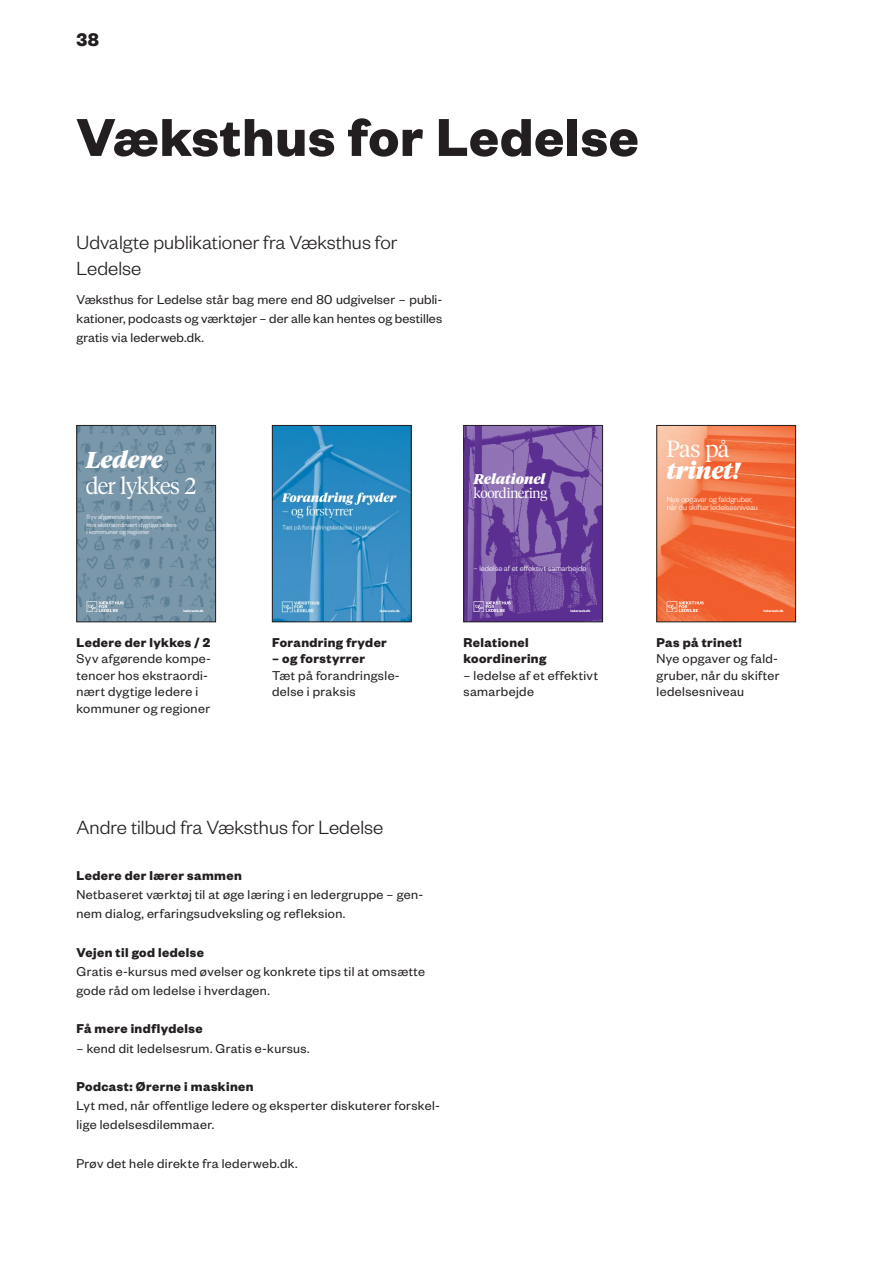
<style>
.page{position:relative;width:893px;height:1263px;background:#fff}
.page>*{position:absolute;margin:0;border:0;box-sizing:border-box;transform-origin:0 0}
.t1{font:700 58.5px "Founders Grotesk";letter-spacing:.02em;color:#231f20}
.t2{font:italic 900 23.4px "Tiempos Headline";letter-spacing:-.01em;color:#fff}
.t3{font:300 23.4px "Tiempos Headline";color:#fff}
.t4{font:300 22.8px "Tiempos Headline";letter-spacing:-.035em;color:#fff}
.t5{font:italic 900 22.8px "Tiempos Headline";letter-spacing:-.01em;color:#fff}
.t6{font:300 21px/25.5px "Founders Grotesk";color:#231f20}
.t7{font:700 20.1px "Founders Grotesk";color:#231f20}
.t8{font:14.1px/16.5px "Founders Grotesk";letter-spacing:.025em;color:#231f20}
.t9{font:700 14.1px/16.5px "Founders Grotesk";letter-spacing:.03em;color:#231f20}
.t10{font:300 13.95px "Tiempos Headline";letter-spacing:-.025em;color:#fff}
.t11{font:italic 900 13.95px "Tiempos Headline";letter-spacing:-.01em;color:#fff}
.t12{font:300 8.4px/7.9px "Founders Grotesk";letter-spacing:-.005em;color:#fff}
.t13{font:300 6.9px/7.4px "Founders Grotesk";color:#fff}
.t14{font:700 3.75px "Founders Grotesk";color:#fff}
</style>
<div class="page">
<svg style="left:465px;top:427px;width:136px;height:193px;background:#744fa2"></svg>
<svg style="left:474px;top:601px;width:37px;height:11px"></svg>
<div style="left:463px;top:425px;width:140px;height:197px;border:1px solid #231f20"></div>
<img style="left:659px;top:427px;width:135px;height:193px">
<svg style="left:667px;top:601px;width:37px;height:11px"></svg>
<div style="left:657px;top:425px;width:139px;height:197px;border:1px solid #231f20"></div>
<img style="left:274px;top:427px;width:135px;height:193px">
<div style="left:272px;top:425px;width:139px;height:197px;border:1px solid #231f20"></div>
<svg style="left:79px;top:427px;width:135px;height:193px;background:#7694a6"></svg>
<svg style="left:79px;top:595px;width:48px;height:25px"></svg>
<div style="left:77px;top:425px;width:139px;height:197px;border:1px solid #231f20"></div>
<h3 class="t7" style="left:77px;top:27px;width:24px">38</h3>
<h1 class="t1" style="left:77px;top:100px;width:564px">Væksthus for Ledelse</h1>
<h3 class="t6" style="left:77px;top:229px;width:322px">Udvalgte publikationer fra Væksthus for<br>Ledelse</h3>
<p class="t8" style="left:77px;top:289px;width:367px;line-height:19.2px;text-align:justify">Væksthus for Ledelse står bag mere end 80 udgivelser – publi&shy;kationer, podcasts og værktøjer – der alle kan hentes og bestilles gratis via lederweb.dk.</p>
<h3 class="t5" style="left:86px;top:444px;width:78px">Ledere</h3>
<h3 class="t4" style="left:86px;top:470px;width:112px">der lykkes 2</h3>
<p class="t13" style="left:87px;top:513px;width:92px">Syv afgørende kompetencer<br>hos ekstraordinært dygtige ledere i kommuner og regioner</p>
<p class="t14" style="left:183px;top:608px;width:22px">lederweb.dk</p>
<p class="t9" style="left:77px;top:633px;width:135px">Ledere der lykkes / 2</p>
<p class="t8" style="left:77px;top:650px;width:136px">Syv afgørende kompe&shy;tencer hos ekstraordi&shy;nært dygtige ledere i kommuner og regioner</p>
<p class="t9" style="left:272px;top:633px;width:116px">Forandring fryder</p>
<p class="t9" style="left:272px;top:650px;width:94px">– og forstyrrer</p>
<p class="t8" style="left:272px;top:666px;width:129px">Tæt på forandringsle&shy;delse i praksis</p>
<p class="t11" style="left:474px;top:469px;width:73px">Relationel</p>
<p class="t10" style="left:474px;top:483px;width:75px">koordinering</p>
<p class="t12" style="left:474px;top:564px;width:114px">– ledelse af et effektivt samarbejde</p>
<p class="t14" style="left:570px;top:608px;width:22px">lederweb.dk</p>
<p class="t9" style="left:463px;top:633px;width:84px">Relationel koordinering</p>
<p class="t8" style="left:463px;top:666px;width:136px">– ledelse af et effektivt samarbejde</p>
<h2 class="t3" style="left:666px;top:432px;width:64px">Pas på</h2>
<h2 class="t2" style="left:666px;top:454px;width:75px">trinet!</h2>
<p class="t12" style="left:667px;top:495px;width:93px">Nye opgaver og faldgruber, når du skifter ledelsesniveau</p>
<p class="t14" style="left:763px;top:608px;width:22px">lederweb.dk</p>
<p class="t9" style="left:657px;top:633px;width:87px">Pas på trinet!</p>
<p class="t8" style="left:657px;top:650px;width:124px;text-align:justify">Nye opgaver og fald&shy;gruber, når du skifter ledelsesniveau</p>
<h3 class="t6" style="left:77px;top:813px;width:308px">Andre tilbud fra Væksthus for Ledelse</h3>
<p class="t9" style="left:77px;top:866px;width:167px">Ledere der lærer sammen</p>
<p class="t8" style="left:77px;top:884px;width:348px;line-height:19.2px">Netbaseret værktøj til at øge læring i en ledergruppe – gen&shy;nem dialog, erfaringsudveksling og refleksion.</p>
<p class="t9" style="left:77px;top:943px;width:129px">Vejen til god ledelse</p>
<p class="t8" style="left:77px;top:961px;width:350px;line-height:19.2px">Gratis e-kursus med øvelser og konkrete tips til at omsætte gode råd om ledelse i hverdagen.</p>
<p class="t9" style="left:77px;top:1020px;width:128px">Få mere indflydelse</p>
<p class="t8" style="left:77px;top:1039px;width:235px">– kend dit ledelsesrum. Gratis e-kursus.</p>
<p class="t9" style="left:77px;top:1077px;width:179px">Podcast: Ørerne i maskinen</p>
<p class="t8" style="left:77px;top:1095px;width:365px;line-height:19.2px">Lyt med, når offentlige ledere og eksperter diskuterer forskel&shy;lige ledelsesdilemmaer.</p>
<p class="t8" style="left:77px;top:1154px;width:223px">Prøv det hele direkte fra lederweb.dk.</p>
</div>
